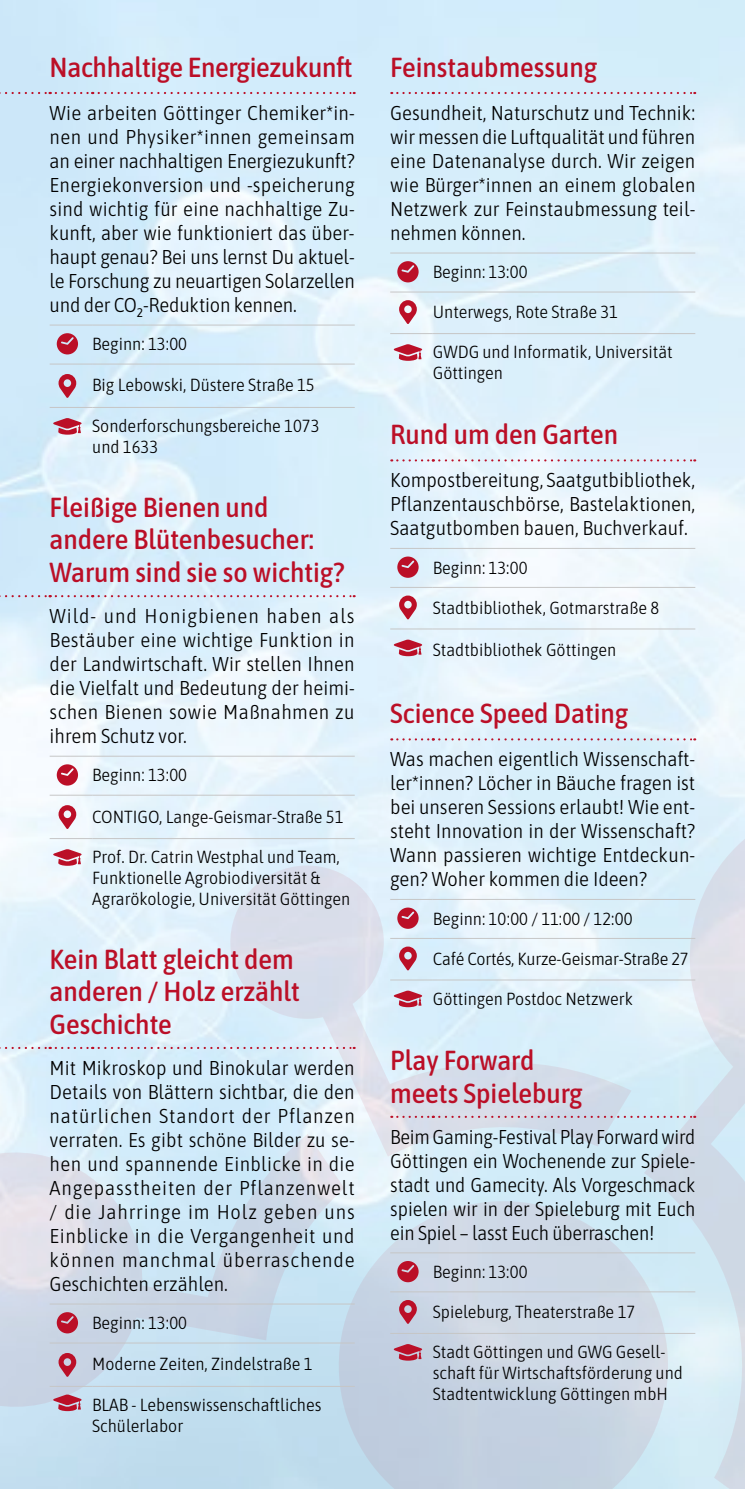
<style>
.page{position:relative;width:745px;height:1489px;background:#fff}
.page>*{position:absolute;margin:0;border:0;box-sizing:border-box;transform-origin:0 0}
.t1{font:500 semi-condensed 27.5px/32.5px "Asap";color:#bb0f27}
.t2{font:300 semi-condensed 20px/24px "Asap";color:#000;text-align:justify}
.t3{font:300 semi-condensed 17.5px/21px "Asap";color:#000}
</style>
<div class="page">
<img style="left:0;top:0;width:744px;height:782px">
<svg style="left:0;top:782px;width:744px;height:706px;background:#d4e5f1"></svg>
<hr style="left:390px;top:548px;width:42px;height:1px;background:#c6c6c6">
<hr style="left:432px;top:548px;width:262px;height:1px;background:#c6c6c6">
<hr style="left:390px;top:587px;width:42px;height:1px;background:#c6c6c6">
<hr style="left:432px;top:587px;width:262px;height:1px;background:#c6c6c6">
<hr style="left:390px;top:628px;width:42px;height:1px;background:#c6c6c6">
<hr style="left:432px;top:628px;width:262px;height:1px;background:#c6c6c6">
<svg style="left:391px;top:459px;width:42px;height:2px"></svg>
<svg style="left:439px;top:459px;width:255px;height:2px"></svg>
<svg style="left:397px;top:556px;width:21px;height:22px"></svg>
<svg style="left:399px;top:595px;width:17px;height:24px"></svg>
<svg style="left:393px;top:639px;width:29px;height:17px"></svg>
<hr style="left:390px;top:1252px;width:42px;height:1px;background:#c6c6c6">
<hr style="left:432px;top:1252px;width:262px;height:1px;background:#c6c6c6">
<hr style="left:390px;top:1291px;width:42px;height:1px;background:#c6c6c6">
<hr style="left:432px;top:1291px;width:262px;height:1px;background:#c6c6c6">
<hr style="left:390px;top:1332px;width:42px;height:1px;background:#c6c6c6">
<hr style="left:432px;top:1332px;width:262px;height:1px;background:#c6c6c6">
<svg style="left:391px;top:1115px;width:42px;height:2px"></svg>
<svg style="left:439px;top:1115px;width:255px;height:2px"></svg>
<svg style="left:397px;top:1260px;width:21px;height:22px"></svg>
<svg style="left:399px;top:1299px;width:17px;height:24px"></svg>
<svg style="left:393px;top:1343px;width:29px;height:17px"></svg>
<hr style="left:390px;top:252px;width:42px;height:1px;background:#c6c6c6">
<hr style="left:432px;top:252px;width:262px;height:1px;background:#c6c6c6">
<hr style="left:390px;top:291px;width:42px;height:1px;background:#c6c6c6">
<hr style="left:432px;top:291px;width:262px;height:1px;background:#c6c6c6">
<hr style="left:390px;top:333px;width:42px;height:1px;background:#c6c6c6">
<hr style="left:432px;top:333px;width:262px;height:1px;background:#c6c6c6">
<svg style="left:391px;top:92px;width:42px;height:2px"></svg>
<svg style="left:439px;top:92px;width:255px;height:2px"></svg>
<svg style="left:397px;top:261px;width:21px;height:21px"></svg>
<svg style="left:399px;top:300px;width:17px;height:24px"></svg>
<svg style="left:393px;top:344px;width:29px;height:17px"></svg>
<hr style="left:50px;top:324px;width:42px;height:1px;background:#c6c6c6">
<hr style="left:92px;top:324px;width:262px;height:1px;background:#c6c6c6">
<hr style="left:50px;top:363px;width:42px;height:1px;background:#c6c6c6">
<hr style="left:92px;top:363px;width:262px;height:1px;background:#c6c6c6">
<hr style="left:50px;top:407px;width:42px;height:1px;background:#c6c6c6">
<hr style="left:92px;top:407px;width:262px;height:1px;background:#c6c6c6">
<svg style="left:0;top:92px;width:354px;height:2px"></svg>
<svg style="left:57px;top:333px;width:21px;height:21px"></svg>
<svg style="left:58px;top:374px;width:18px;height:24px"></svg>
<svg style="left:53px;top:418px;width:29px;height:16px"></svg>
<hr style="left:50px;top:755px;width:42px;height:1px;background:#c6c6c6">
<hr style="left:92px;top:755px;width:262px;height:1px;background:#c6c6c6">
<hr style="left:50px;top:794px;width:42px;height:1px;background:#c6c6c6">
<hr style="left:92px;top:794px;width:262px;height:1px;background:#c6c6c6">
<hr style="left:50px;top:838px;width:42px;height:1px;background:#c6c6c6">
<hr style="left:92px;top:838px;width:262px;height:1px;background:#c6c6c6">
<svg style="left:0;top:595px;width:354px;height:2px"></svg>
<svg style="left:57px;top:764px;width:21px;height:21px"></svg>
<svg style="left:58px;top:805px;width:18px;height:24px"></svg>
<svg style="left:53px;top:849px;width:29px;height:16px"></svg>
<hr style="left:50px;top:1303px;width:42px;height:1px;background:#c6c6c6">
<hr style="left:92px;top:1303px;width:262px;height:1px;background:#c6c6c6">
<hr style="left:50px;top:1342px;width:42px;height:1px;background:#c6c6c6">
<hr style="left:92px;top:1342px;width:262px;height:1px;background:#c6c6c6">
<hr style="left:50px;top:1385px;width:42px;height:1px;background:#c6c6c6">
<hr style="left:92px;top:1385px;width:262px;height:1px;background:#c6c6c6">
<svg style="left:0;top:1046px;width:354px;height:2px"></svg>
<svg style="left:57px;top:1311px;width:21px;height:22px"></svg>
<svg style="left:58px;top:1352px;width:18px;height:24px"></svg>
<svg style="left:53px;top:1394px;width:29px;height:16px"></svg>
<hr style="left:390px;top:899px;width:42px;height:1px;background:#c6c6c6">
<hr style="left:432px;top:899px;width:262px;height:1px;background:#c6c6c6">
<hr style="left:390px;top:937px;width:42px;height:1px;background:#c6c6c6">
<hr style="left:432px;top:937px;width:262px;height:1px;background:#c6c6c6">
<hr style="left:390px;top:979px;width:42px;height:1px;background:#c6c6c6">
<hr style="left:432px;top:979px;width:262px;height:1px;background:#c6c6c6">
<svg style="left:391px;top:738px;width:42px;height:2px"></svg>
<svg style="left:439px;top:738px;width:255px;height:2px"></svg>
<svg style="left:397px;top:907px;width:21px;height:21px"></svg>
<svg style="left:399px;top:946px;width:17px;height:24px"></svg>
<svg style="left:393px;top:990px;width:29px;height:17px"></svg>
<h1 class="t1" style="left:50px;top:50px;width:304px">Nachhaltige Energiezukunft</h1>
<p class="t2" style="left:50px;top:100px;width:306px">Wie arbeiten Göttinger Chemiker*in&shy;nen und Physiker*innen gemeinsam an einer nachhaltigen Energiezukunft?<br>Energiekonversion und -speicherung sind wichtig für eine nachhaltige Zu&shy;kunft, aber wie funktioniert das über&shy;haupt genau? Bei uns lernst Du aktuel&shy;le Forschung zu neuartigen Solarzellen und der CO<sub>2</sub>-Reduktion kennen.</p>
<p class="t3" style="left:92px;top:332px;width:96px">Beginn: 13:00</p>
<p class="t3" style="left:92px;top:374px;width:224px">Big Lebowski, Düstere Straße 15</p>
<p class="t3" style="left:92px;top:414px;width:229px">Sonderforschungsbereiche 1073 und 1633</p>
<h1 class="t1" style="left:50px;top:489px;width:296px">Fleißige Bienen und andere Blütenbesucher:<br>Warum sind sie so wichtig?</h1>
<p class="t2" style="left:50px;top:602px;width:306px">Wild- und Honigbienen haben als Bestäuber eine wichtige Funktion in der Landwirtschaft. Wir stellen Ihnen die Vielfalt und Bedeutung der heimi&shy;schen Bienen sowie Maßnahmen zu ihrem Schutz vor.</p>
<p class="t3" style="left:92px;top:763px;width:96px">Beginn: 13:00</p>
<p class="t3" style="left:92px;top:804px;width:252px">CONTIGO, Lange-Geismar-Straße 51</p>
<p class="t3" style="left:92px;top:845px;width:259px">Prof. Dr. Catrin Westphal und Team,<br>Funktionelle Agrobiodiversität &amp;<br>Agrarökologie, Universität Göttingen</p>
<h1 class="t1" style="left:50px;top:941px;width:252px">Kein Blatt gleicht dem anderen / Holz erzählt<br>Geschichte</h1>
<p class="t2" style="left:50px;top:1054px;width:306px">Mit Mikroskop und Binokular werden Details von Blättern sichtbar, die den natürlichen Standort der Pflanzen verraten. Es gibt schöne Bilder zu se&shy;hen und spannende Einblicke in die Angepasstheiten der Pflanzenwelt / die Jahrringe im Holz geben uns Einblicke in die Vergangenheit und können manchmal überraschende Geschichten erzählen.</p>
<p class="t3" style="left:92px;top:1311px;width:96px">Beginn: 13:00</p>
<p class="t3" style="left:92px;top:1352px;width:222px">Moderne Zeiten, Zindelstraße 1</p>
<p class="t3" style="left:92px;top:1392px;width:231px">BLAB - Lebenswissenschaftliches<br>Schülerlabor</p>
<h1 class="t1" style="left:390px;top:50px;width:208px">Feinstaubmessung</h1>
<p class="t2" style="left:390px;top:100px;width:306px">Gesundheit, Naturschutz und Technik: wir messen die Luftqualität und führen eine Datenanalyse durch. Wir zeigen wie Bürger*innen an einem globalen Netzwerk zur Feinstaubmessung teil&shy;nehmen können.</p>
<p class="t3" style="left:432px;top:260px;width:96px">Beginn: 13:00</p>
<p class="t3" style="left:432px;top:301px;width:187px">Unterwegs, Rote Straße 31</p>
<p class="t3" style="left:432px;top:340px;width:241px">GWDG und Informatik, Universität<br>Göttingen</p>
<h1 class="t1" style="left:390px;top:417px;width:229px">Rund um den Garten</h1>
<p class="t2" style="left:390px;top:467px;width:306px">Kompostbereitung, Saatgutbibliothek, Pflanzentauschbörse, Bastelaktionen, Saatgutbomben bauen, Buchverkauf.</p>
<p class="t3" style="left:432px;top:556px;width:96px">Beginn: 13:00</p>
<p class="t3" style="left:432px;top:596px;width:228px">Stadtbibliothek, Gotmarstraße 8</p>
<p class="t3" style="left:432px;top:638px;width:185px">Stadtbibliothek Göttingen</p>
<h1 class="t1" style="left:390px;top:696px;width:239px">Science Speed Dating</h1>
<p class="t2" style="left:390px;top:746px;width:306px">Was machen eigentlich Wissenschaft&shy;ler*innen? Löcher in Bäuche fragen ist bei unseren Sessions erlaubt! Wie ent&shy;steht Innovation in der Wissenschaft?<br>Wann passieren wichtige Entdeckun&shy;gen? Woher kommen die Ideen?</p>
<p class="t3" style="left:432px;top:906px;width:201px">Beginn: 10:00 / 11:00 / 12:00</p>
<p class="t3" style="left:432px;top:947px;width:257px">Café Cortés, Kurze-Geismar-Straße 27</p>
<p class="t3" style="left:432px;top:987px;width:202px">Göttingen Postdoc Netzwerk</p>
<h1 class="t1" style="left:390px;top:1042px;width:194px">Play Forward meets Spieleburg</h1>
<p class="t2" style="left:390px;top:1123px;width:306px">Beim Gaming-Festival Play Forward wird Göttingen ein Wochenende zur Spiele&shy;stadt und Gamecity. Als Vorgeschmack spielen wir in der Spieleburg mit Euch ein Spiel – lasst Euch überraschen!</p>
<p class="t3" style="left:432px;top:1260px;width:96px">Beginn: 13:00</p>
<p class="t3" style="left:432px;top:1300px;width:204px">Spieleburg, Theaterstraße 17</p>
<p class="t3" style="left:432px;top:1340px;width:251px">Stadt Göttingen und GWG Gesell&shy;schaft für Wirtschaftsförderung und<br>Stadtentwicklung Göttingen mbH</p>
</div>
